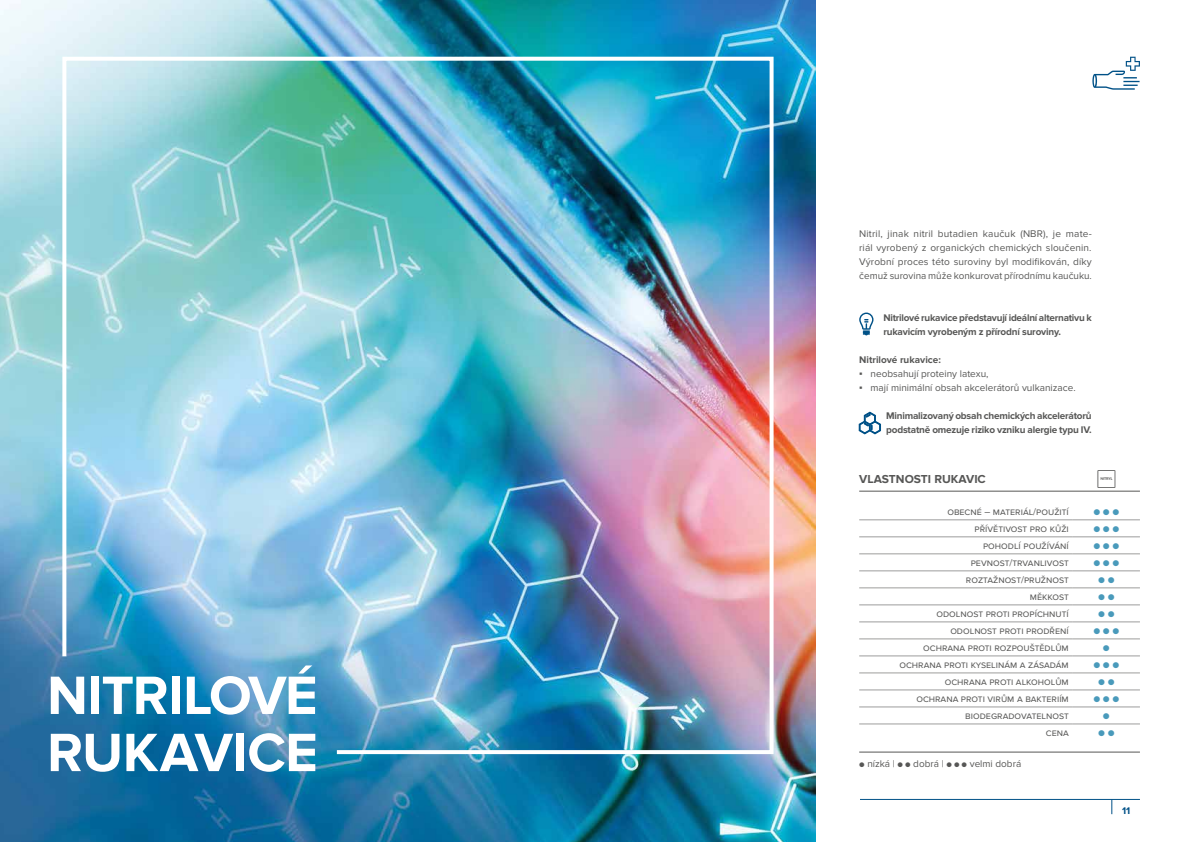
<style>
.page{position:relative;width:1191px;height:842px;background:#fff}
.page>*{position:absolute;margin:0;border:0;box-sizing:border-box;transform-origin:0 0}
.t1{font:700 55.9px/57.1px "Proxima Nova";letter-spacing:-.01em;color:#fff}
.t2{font:700 12px "Proxima Nova";color:#575756}
.t3{font:10px/14px "Proxima Nova";color:#575756;text-align:justify}
.t4{font:700 10px/14px "Proxima Nova";letter-spacing:-.02em;color:#575756}
.t5{font:10px "Proxima Nova";color:#499abb}
.t6{font:700 10px "Proxima Nova";color:#575756}
.t7{font:700 10px "Proxima Nova";color:#005187}
.s1{font-family:"Arial"}
.s2{font-size:8px}
</style>
<div class="page">
<hr style="left:638px;top:799px;width:502px;height:1px;background:#005187">
<svg style="left:1111px;top:800px;width:1px;height:14px"></svg>
<div style="left:806px;top:749px;width:53px;height:55px;background:#fff"></div>
<img style="left:0;top:0;width:816px;height:842px">
<hr style="left:859px;top:491px;width:281px;height:1px;background:#575756">
<hr style="left:859px;top:520px;width:213px;height:1px;background:#9d9d9c">
<hr style="left:1072px;top:520px;width:68px;height:1px;background:#9d9d9c">
<hr style="left:859px;top:537px;width:213px;height:1px;background:#9d9d9c">
<hr style="left:1072px;top:537px;width:68px;height:1px;background:#9d9d9c">
<hr style="left:859px;top:554px;width:213px;height:1px;background:#9d9d9c">
<hr style="left:1072px;top:554px;width:68px;height:1px;background:#9d9d9c">
<hr style="left:859px;top:571px;width:213px;height:1px;background:#9d9d9c">
<hr style="left:1072px;top:571px;width:68px;height:1px;background:#9d9d9c">
<hr style="left:859px;top:588px;width:213px;height:1px;background:#9d9d9c">
<hr style="left:1072px;top:588px;width:68px;height:1px;background:#9d9d9c">
<hr style="left:859px;top:605px;width:213px;height:1px;background:#9d9d9c">
<hr style="left:1072px;top:605px;width:68px;height:1px;background:#9d9d9c">
<hr style="left:859px;top:622px;width:213px;height:1px;background:#9d9d9c">
<hr style="left:1072px;top:622px;width:68px;height:1px;background:#9d9d9c">
<hr style="left:859px;top:639px;width:213px;height:1px;background:#9d9d9c">
<hr style="left:1072px;top:639px;width:68px;height:1px;background:#9d9d9c">
<hr style="left:859px;top:656px;width:213px;height:1px;background:#9d9d9c">
<hr style="left:1072px;top:656px;width:68px;height:1px;background:#9d9d9c">
<hr style="left:859px;top:673px;width:213px;height:1px;background:#9d9d9c">
<hr style="left:1072px;top:673px;width:68px;height:1px;background:#9d9d9c">
<hr style="left:859px;top:690px;width:213px;height:1px;background:#9d9d9c">
<hr style="left:1072px;top:690px;width:68px;height:1px;background:#9d9d9c">
<hr style="left:859px;top:707px;width:213px;height:1px;background:#9d9d9c">
<hr style="left:1072px;top:707px;width:68px;height:1px;background:#9d9d9c">
<hr style="left:859px;top:724px;width:213px;height:1px;background:#9d9d9c">
<hr style="left:1072px;top:724px;width:68px;height:1px;background:#9d9d9c">
<hr style="left:859px;top:752px;width:281px;height:1px;background:#575756">
<svg style="left:858px;top:412px;width:23px;height:22px"></svg>
<img style="left:60px;top:55px;width:715px;height:701px">
<svg style="left:1092px;top:57px;width:48px;height:33px"></svg>
<svg style="left:859px;top:313px;width:14px;height:22px"></svg>
<h1 class="t1" style="left:47px;top:670px;width:272px">NITRILOVÉ<br>RUKAVICE</h1>
<p class="t3" style="left:859px;top:227px;width:234px">Nitril, jinak nitril butadien kaučuk (NBR), je mate&shy;riál vyrobený z organických chemických sloučenin.<br>Výrobní proces této suroviny byl modifikován, díky čemuž surovina může konkurovat přírodnímu kaučuku.</p>
<p class="t4" style="left:883px;top:311px;width:210px">Nitrilové rukavice představují ideální alternativu k rukavicím vyrobeným z přírodní suroviny.</p>
<p class="t6" style="left:859px;top:354px;width:83px">Nitrilové rukavice:</p>
<p class="t3" style="left:859px;top:367px;width:131px"><span class="s1">▪</span> neobsahují proteiny latexu,</p>
<p class="t3" style="left:859px;top:381px;width:218px"><span class="s1">▪</span> mají minimální obsah akcelerátorů vulkanizace.</p>
<p class="t4" style="left:886px;top:409px;width:207px">Minimalizovaný obsah chemických akcelerátorů podstatně omezuje riziko vzniku alergie typu IV.</p>
<p class="t2" style="left:859px;top:472px;width:128px">VLASTNOSTI RUKAVIC</p>
<p class="t3" style="left:947px;top:505px;width:123px">obecné – materiál/použití</p>
<p class="t5" style="left:1093px;top:506px;width:28px">● ● ●</p>
<p class="t3" style="left:974px;top:522px;width:96px">přívětivost pro kůži</p>
<p class="t5" style="left:1093px;top:523px;width:28px">● ● ●</p>
<p class="t3" style="left:983px;top:539px;width:87px">pohodlí používání</p>
<p class="t5" style="left:1093px;top:540px;width:28px">● ● ●</p>
<p class="t3" style="left:970px;top:556px;width:100px">pevnost/trvanlivost</p>
<p class="t5" style="left:1093px;top:557px;width:28px">● ● ●</p>
<p class="t3" style="left:966px;top:573px;width:104px">roztažnost/pružnost</p>
<p class="t5" style="left:1098px;top:574px;width:18px">● ●</p>
<p class="t3" style="left:1030px;top:590px;width:40px">měkkost</p>
<p class="t5" style="left:1098px;top:591px;width:18px">● ●</p>
<p class="t3" style="left:936px;top:607px;width:134px">odolnost proti propíchnutí</p>
<p class="t5" style="left:1098px;top:608px;width:18px">● ●</p>
<p class="t3" style="left:950px;top:624px;width:120px">odolnost proti prodření</p>
<p class="t5" style="left:1093px;top:625px;width:28px">● ● ●</p>
<p class="t3" style="left:923px;top:641px;width:147px">ochrana proti rozpouštědlům</p>
<p class="t5" style="left:1102px;top:642px;width:8px">●</p>
<p class="t3" style="left:899px;top:658px;width:171px">ochrana proti kyselinám a zásadám</p>
<p class="t5" style="left:1093px;top:659px;width:28px">● ● ●</p>
<p class="t3" style="left:944px;top:675px;width:125px">ochrana proti alkoholům</p>
<p class="t5" style="left:1098px;top:676px;width:18px">● ●</p>
<p class="t3" style="left:916px;top:692px;width:154px">ochrana proti virům a bakteriím</p>
<p class="t5" style="left:1093px;top:693px;width:28px">● ● ●</p>
<p class="t3" style="left:965px;top:709px;width:105px">biodegradovatelnost</p>
<p class="t5" style="left:1103px;top:710px;width:8px">●</p>
<p class="t3" style="left:1045px;top:726px;width:24px">Cena</p>
<p class="t5" style="left:1098px;top:727px;width:18px">● ●</p>
<p class="t3" style="left:859px;top:756px;width:163px"><span class="s2">●</span> nízká | <span class="s2">● ●</span> dobrá | <span class="s2">● ● ●</span> velmi dobrá</p>
<p class="t7" style="left:1122px;top:805px;width:10px">11</p>
</div>
